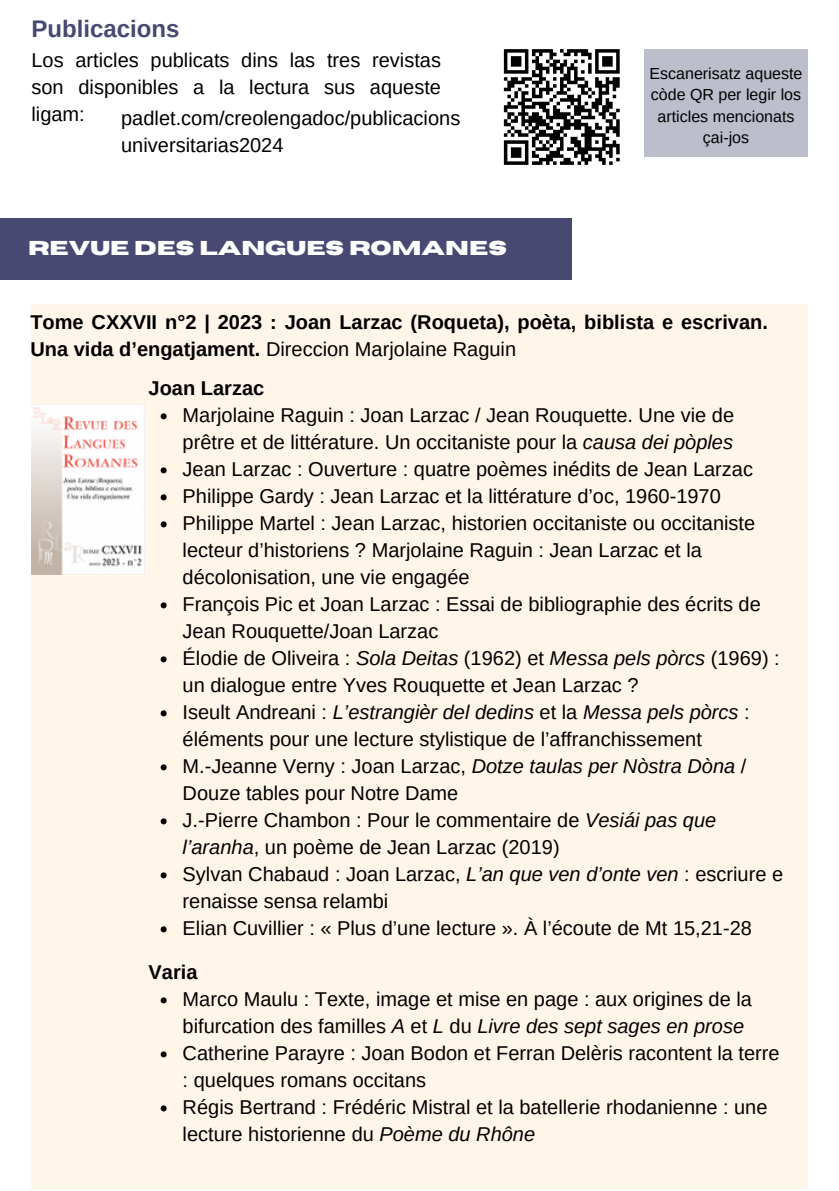
<style>
.page{position:relative;width:839px;height:1191px;background:#fff}
.page>*{position:absolute;margin:0;border:0;box-sizing:border-box;transform-origin:0 0}
.t1{font:700 24px "Arimo";color:#474972}
.t2{font:20px/27px "Arimo";color:#000}
.t3{font:700 20px/27px "Arimo";color:#000}
.t4{font:700 20px "Horizon";color:#fff}
.t5{font:16px/21.4px "Arimo";color:#000;text-align:center}
.s1{font-weight:400}
.s2{font-style:italic}
</style>
<div class="page">
<div style="left:0;top:219px;width:572px;height:61px;background:#474972"></div>
<div style="left:31px;top:304px;width:776px;height:885px;background:#fff5e9"></div>
<svg style="left:161px;top:413px;width:6px;height:6px"></svg>
<svg style="left:161px;top:467px;width:6px;height:6px"></svg>
<svg style="left:161px;top:494px;width:6px;height:6px"></svg>
<svg style="left:161px;top:521px;width:6px;height:6px"></svg>
<svg style="left:161px;top:602px;width:6px;height:6px"></svg>
<svg style="left:161px;top:656px;width:6px;height:6px"></svg>
<svg style="left:161px;top:710px;width:6px;height:6px"></svg>
<svg style="left:161px;top:764px;width:6px;height:6px"></svg>
<svg style="left:161px;top:818px;width:6px;height:6px"></svg>
<svg style="left:161px;top:872px;width:6px;height:6px"></svg>
<svg style="left:161px;top:926px;width:6px;height:6px"></svg>
<svg style="left:503px;top:49px;width:117px;height:116px"></svg>
<img style="left:31px;top:405px;width:113px;height:169px">
<svg style="left:161px;top:997px;width:6px;height:6px"></svg>
<svg style="left:161px;top:1051px;width:6px;height:6px"></svg>
<svg style="left:161px;top:1105px;width:6px;height:6px"></svg>
<div style="left:644px;top:49px;width:163px;height:108px;background:#bdbecc"></div>
<p class="t1" style="left:31px;top:15px;width:149px">Publicacions</p>
<p class="t2" style="left:31px;top:46px;width:411px;text-align:justify">Los articles publicats dins las tres revistas son disponibles a la lectura sus aqueste ligam:</p>
<p class="t2" style="left:121px;top:104px;width:340px">padlet.com/creolengadoc/publicacions universitarias2024</p>
<h1 class="t4" style="left:28px;top:239px;width:480px">REVUE DES LANGUES ROMANES</h1>
<p class="t5" style="left:649px;top:63px;width:154px">Escanerisatz aqueste</p>
<p class="t5" style="left:651px;top:84px;width:152px">còde QR per legir los articles mencionats çai-jos</p>
<p class="t3" style="left:30px;top:308px;width:739px">Tome CXXVII n°2 | 2023 : Joan Larzac (Roqueta), poèta, biblista e escrivan.<br>Una vida d’engatjament. <span class="s1">Direccion Marjolaine Raguin</span></p>
<h3 class="t3" style="left:149px;top:375px;width:117px">Joan Larzac</h3>
<h3 class="t2" style="left:183px;top:402px;width:553px">Marjolaine Raguin : Joan Larzac / Jean Rouquette. Une vie de prêtre et de littérature. Un occitaniste pour la <span class="s2">causa dei pòples</span></h3>
<p class="t2" style="left:183px;top:456px;width:572px">Jean Larzac : Ouverture : quatre poèmes inédits de Jean Larzac</p>
<p class="t2" style="left:183px;top:483px;width:539px">Philippe Gardy : Jean Larzac et la littérature d’oc, 1960-1970</p>
<p class="t2" style="left:183px;top:510px;width:574px">Philippe Martel : Jean Larzac, historien occitaniste ou occitaniste lecteur d’historiens ? Marjolaine Raguin : Jean Larzac et la décolonisation, une vie engagée</p>
<h2 class="t2" style="left:183px;top:591px;width:579px">François Pic et Joan Larzac : Essai de bibliographie des écrits de<br>Jean Rouquette/Joan Larzac</h2>
<p class="t2" style="left:183px;top:645px;width:598px">Élodie de Oliveira : <span class="s2">Sola Deitas</span> (1962) et <span class="s2">Messa pels pòrcs</span> (1969) : un dialogue entre Yves Rouquette et Jean Larzac ?</p>
<h2 class="t2" style="left:183px;top:699px;width:568px">Iseult Andreani : <span class="s2">L’estrangièr del dedins</span> et la <span class="s2">Messa pels pòrcs</span> : éléments pour une lecture stylistique de l’affranchissement</h2>
<p class="t2" style="left:183px;top:753px;width:565px">M.-Jeanne Verny : Joan Larzac, <span class="s2">Dotze taulas per Nòstra Dòna</span> /<br>Douze tables pour Notre Dame</p>
<p class="t2" style="left:183px;top:807px;width:535px">J.-Pierre Chambon : Pour le commentaire de <span class="s2">Vesiái pas que l’aranha</span>, un poème de Jean Larzac (2019)</p>
<p class="t2" style="left:183px;top:861px;width:602px">Sylvan Chabaud : Joan Larzac, <span class="s2">L’an que ven d’onte ven</span> : escriure e renaisse sensa relambi</p>
<p class="t2" style="left:183px;top:915px;width:570px">Elian Cuvillier : « Plus d’une lecture ». À l’écoute de Mt 15,21-28</p>
<p class="t3" style="left:149px;top:959px;width:50px">Varia</p>
<p class="t2" style="left:183px;top:986px;width:570px">Marco Maulu : Texte, image et mise en page : aux origines de la bifurcation des familles <span class="s2">A</span> et <span class="s2">L</span> du <span class="s2">Livre des sept sages en prose</span></p>
<h2 class="t2" style="left:183px;top:1040px;width:598px">Catherine Parayre : Joan Bodon et Ferran Delèris racontent la terre : quelques romans occitans</h2>
<p class="t2" style="left:183px;top:1094px;width:586px">Régis Bertrand : Frédéric Mistral et la batellerie rhodanienne : une lecture historienne du <span class="s2">Poème du Rhône</span></p>
</div>
